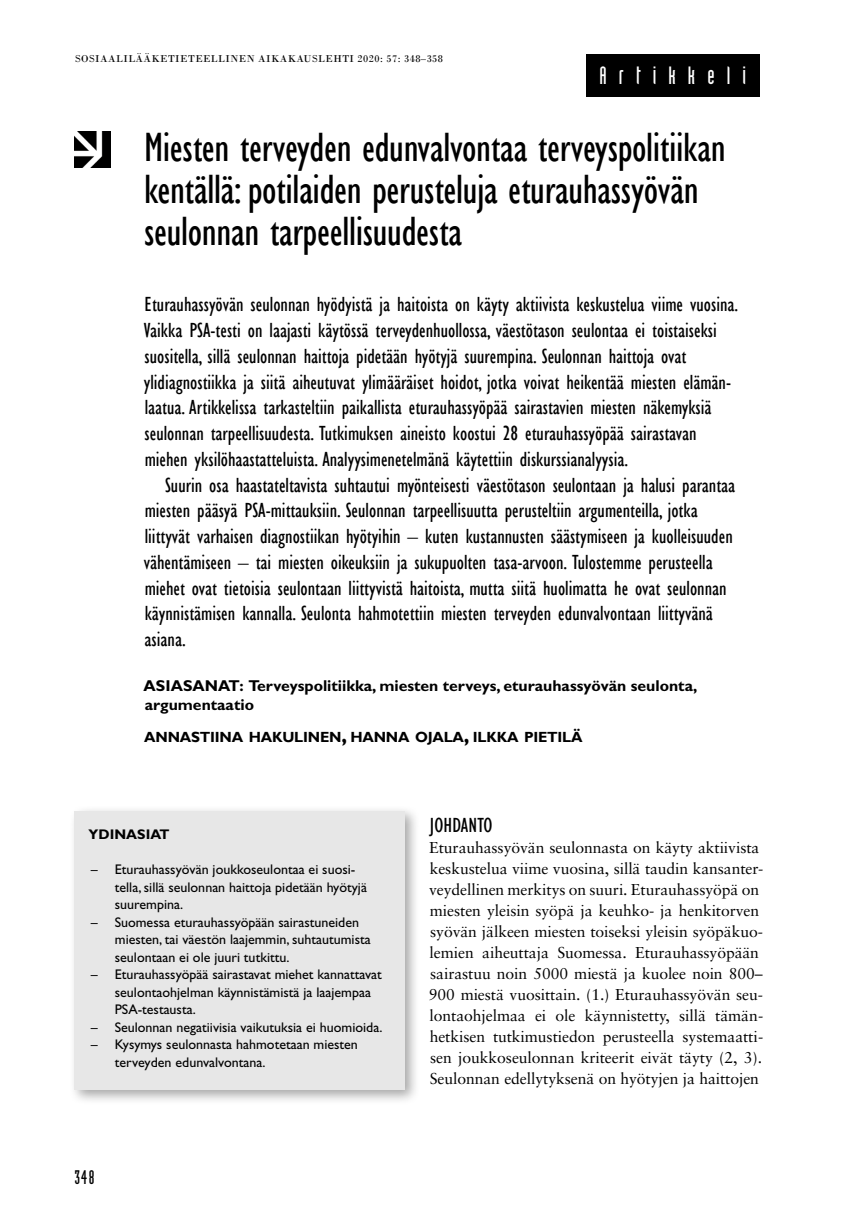
<style>
.page{position:relative;width:859px;height:1226px;background:#fff}
.page>*{position:absolute;margin:0;border:0;box-sizing:border-box;transform-origin:0 0}
.pääotsikko{font:condensed 42px/42px "Gill Sans";letter-spacing:-.01em;color:#000}
.logoartikkeli{font:24.5px "Industria LT Std Solid";letter-spacing:.495em;color:#fff}
.ingressi{font:condensed 21px/25.7px "Gill Sans";color:#000}
._1väliotsikko{font:condensed 21px "Gill Sans";letter-spacing:.005em;color:#000}
.vasensivunumero{font:19.25px "Industria LT Std Solid";color:#000}
.ekakappale{font:15.75px/21px "Sabon";letter-spacing:-.005em;color:#000}
.asiasanat{font:700 15.75px/18.9px "Gill Sans";color:#000}
.ingressikirjoittajat{font:700 14.7px "Gill Sans";letter-spacing:-.015em;color:#000}
.t1{font:14px/17.5px "Gill Sans";color:#000}
.ydinasiat{font:700 14px "Gill Sans";color:#000}
.yläteksti{font:10.5px "Bodoni";letter-spacing:.045em;color:#000}
.s1{font-size:21px}
.s2{font-family:"Sabon"}
</style>
<div class="page">
<div style="left:585px;top:55px;width:174px;height:42px;background:#000"></div>
<img style="left:74px;top:131px;width:36px;height:36px">
<div style="left:69px;top:805px;width:351px;height:299px;background:#000;opacity:.35"></div>
<div style="left:74px;top:811px;width:330px;height:278px;background:#e7e7e7"></div>
<p class="yläteksti" style="left:75px;top:52px;width:369px">SOSIAALILÄÄKETIETEELLINEN AIKAKAUSLEHTI 2020: 57: 348–358</p>
<p class="logoartikkeli" style="left:599px;top:62px;width:148px">Artikkeli</p>
<h1 class="pääotsikko" style="left:144px;top:126px;width:583px">Miesten terveyden edunvalvontaa terveyspolitiikan kentällä: potilaiden perusteluja eturauhassyövän seulonnan tarpeellisuudesta</h1>
<h2 class="ingressi" style="left:144px;top:292px;width:595px">Eturauhassyövän seulonnan hyödyistä ja haitoista on käyty aktiivista keskustelua viime vuosina.<br>Vaikka PSA-testi on laajasti käytössä terveydenhuollossa, väestötason seulontaa ei toistaiseksi suositella, sillä seulonnan haittoja pidetään hyötyjä suurempina. Seulonnan haittoja ovat ylidiagnostiikka ja siitä aiheutuvat ylimääräiset hoidot, jotka voivat heikentää miesten elämän&shy;laatua. Artikkelissa tarkasteltiin paikallista eturauhassyöpää sairastavien miesten näkemyksiä seulonnan tarpeellisuudesta. Tutkimuksen aineisto koostui 28 eturauhassyöpää sairastavan miehen yksilöhaastatteluista. Analyysimenetelmänä käytettiin diskurssianalyysia.</h2>
<h2 class="ingressi" style="left:144px;top:472px;width:592px;text-indent:21px">Suurin osa haastateltavista suhtautui myönteisesti väestötason seulontaan ja halusi parantaa miesten pääsyä PSA-mittauksiin. Seulonnan tarpeellisuutta perusteltiin argumenteilla, jotka liittyvät varhaisen diagnostiikan hyötyihin – kuten kustannusten säästymiseen ja kuolleisuuden vähentämiseen – tai miesten oikeuksiin ja sukupuolten tasa-arvoon. Tulostemme perusteella miehet ovat tietoisia seulontaan liittyvistä haitoista, mutta siitä huolimatta he ovat seulonnan käynnistämisen kannalla. Seulonta hahmotettiin miesten terveyden edunvalvontaan liittyvänä asiana.</h2>
<h3 class="asiasanat" style="left:143px;top:675px;width:555px">ASIASANAT: Terveyspolitiikka, miesten terveys, eturauhassyövän seulonta, argumentaatio</h3>
<h4 class="ingressikirjoittajat" style="left:144px;top:728px;width:440px">ANNASTIINA HAKULINEN<span class="s1">,</span> HANNA OJALA<span class="s1">,</span> ILKKA PIETILÄ</h4>
<p class="ydinasiat" style="left:89px;top:826px;width:82px">YDINASIAT</p>
<p class="t1" style="left:115px;top:860px;width:253px;text-indent:-24px"><span class="s2">–</span> Eturauhassyövän joukkoseulontaa ei suosi&shy;tella, sillä seulonnan haittoja pidetään hyötyjä suurempina.</p>
<p class="t1" style="left:115px;top:913px;width:257px;text-indent:-24px"><span class="s2">–</span> Suomessa eturauhassyöpään sairastuneiden miesten, tai väestön laajemmin, suhtautumista seulontaan ei ole juuri tutkittu.</p>
<p class="t1" style="left:115px;top:965px;width:268px;text-indent:-24px"><span class="s2">–</span> Eturauhassyöpää sairastavat miehet kannattavat seulontaohjelman käynnistämistä ja laajempaa<br>PSA-testausta.</p>
<p class="t1" style="left:91px;top:1018px;width:293px"><span class="s2">–</span> Seulonnan negatiivisia vaikutuksia ei huomioida.</p>
<p class="t1" style="left:115px;top:1035px;width:244px;text-indent:-24px"><span class="s2">–</span> Kysymys seulonnasta hahmotetaan miesten terveyden edunvalvontana.</p>
<p class="vasensivunumero" style="left:74px;top:1166px;width:21px">348</p>
<h4 class="_1väliotsikko" style="left:430px;top:812px;width:64px">JOHDANTO</h4>
<p class="ekakappale" style="left:428px;top:836px;width:336px">Eturauhassyövän seulonnasta on käyty aktiivista keskustelua viime vuosina, sillä taudin kansanter&shy;veydellinen merkitys on suuri. Eturauhassyöpä on miesten yleisin syöpä ja keuhko- ja henkitorven syövän jälkeen miesten toiseksi yleisin syöpäkuo&shy;lemien aiheuttaja Suomessa. Eturauhassyöpään sairastuu noin 5000 miestä ja kuolee noin 800– 900 miestä vuosittain. (1.) Eturauhassyövän seu&shy;lontaohjelmaa ei ole käynnistetty, sillä tämän&shy;hetkisen tutkimustiedon perusteella systemaatti&shy;sen joukkoseulonnan kriteerit eivät täyty (2, 3).<br>Seulonnan edellytyksenä on hyötyjen ja haittojen</p>
</div>
